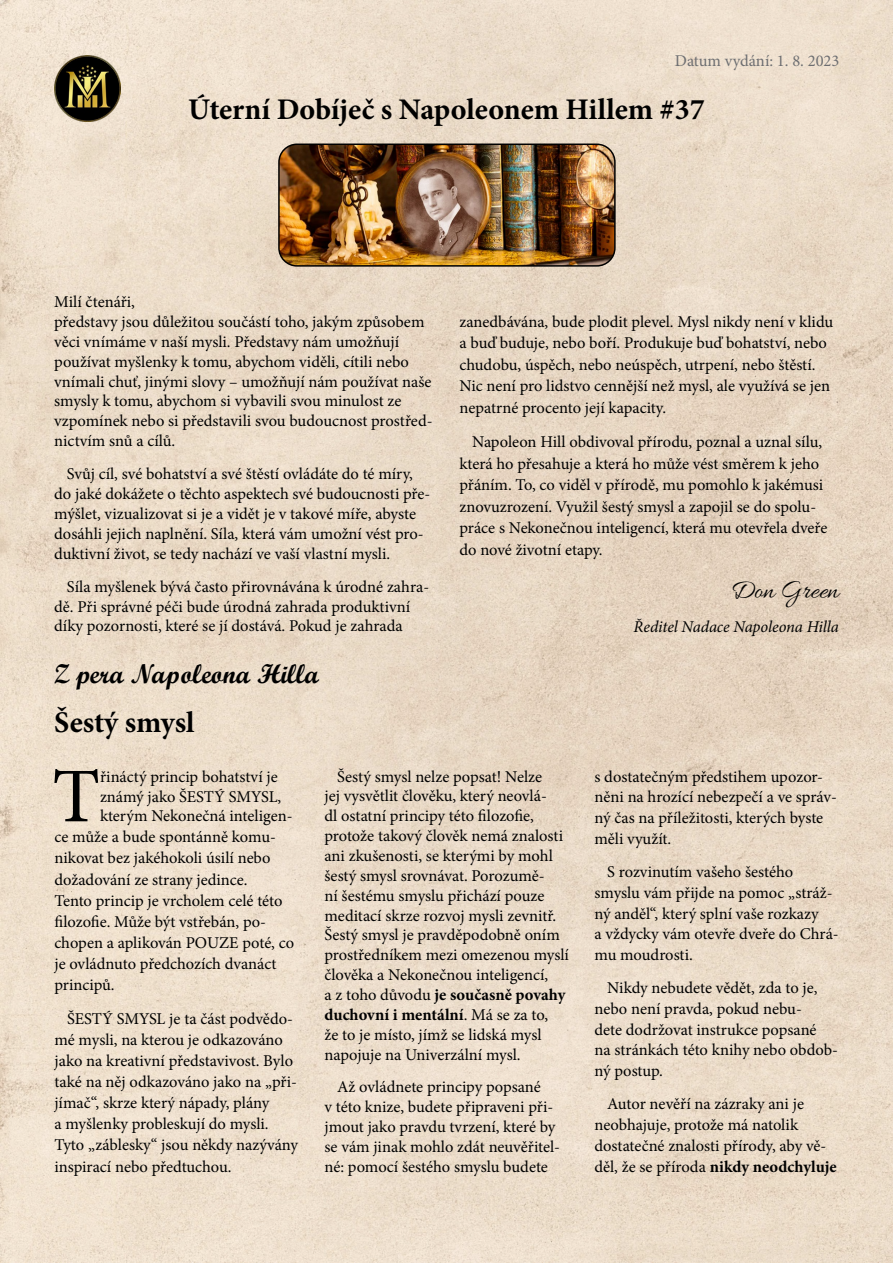
<style>
.page{position:relative;width:893px;height:1263px;background:#fff}
.page>*{position:absolute;margin:0;border:0;box-sizing:border-box;transform-origin:0 0}
.t1{font:77.4px "Minion Pro";color:#000}
.t2{font:700 30px "Minion Pro";letter-spacing:-.005em;color:#000}
.t3{font:27px "Script MT Bold";color:#000}
.t4{font:27px "Allura";color:#000}
.t5{font:16.5px/19.8px "Minion Pro";color:#000}
.t6{font:italic 16.5px "Minion Pro";letter-spacing:-.005em;color:#000}
.t7{font:16.5px "Minion Pro";color:#6d6e71}
.s1{font-weight:700}
</style>
<div class="page">
<img style="left:0;top:0;width:893px;height:1263px">
<img style="left:54px;top:55px;width:67px;height:67px">
<img style="left:279px;top:144px;width:336px;height:122px">
<div style="left:278px;top:144px;width:338px;height:123px;border:2px solid #000;border-radius:18px"></div>
<p class="t7" style="left:675px;top:50px;width:166px">Datum vydání: 1. 8. 2023</p>
<h2 class="t2" style="left:188px;top:88px;width:518px">Úterní Dobíječ s Napoleonem Hillem #37</h2>
<p class="t5" style="left:54px;top:291px;width:380px">Milí čtenáři,<br>představy jsou důležitou součástí toho, jakým způsobem věci vnímáme v naší mysli. Představy nám umožňují používat myšlenky k tomu, abychom viděli, cítili nebo vnímali chuť, jinými slovy – umožňují nám používat naše smysly k tomu, abychom si vybavili svou minulost ze vzpomínek nebo si představili svou budoucnost prostřed&shy;nictvím snů a cílů.</p>
<p class="t5" style="left:54px;top:464px;width:378px;text-indent:13px">Svůj cíl, své bohatství a své štěstí ovládáte do té míry, do jaké dokážete o těchto aspektech své budoucnosti pře&shy;mýšlet, vizualizovat si je a vidět je v takové míře, abyste dosáhli jejich naplnění. Síla, která vám umožní vést pro&shy;duktivní život, se tedy nachází ve vaší vlastní mysli.</p>
<p class="t5" style="left:54px;top:576px;width:377px;text-indent:13px">Síla myšlenek bývá často přirovnávána k úrodné zahra&shy;dě. Při správné péči bude úrodná zahrada produktivní díky pozornosti, které se jí dostává. Pokud je zahrada</p>
<p class="t5" style="left:459px;top:311px;width:375px;line-height:21.5px">zanedbávána, bude plodit plevel. Mysl nikdy není v klidu a buď buduje, nebo boří. Produkuje buď bohatství, nebo chudobu, úspěch, nebo neúspěch, utrpení, nebo štěstí.<br>Nic není pro lidstvo cennější než mysl, ale využívá se jen nepatrné procento její kapacity.</p>
<p class="t5" style="left:459px;top:431px;width:369px;line-height:21.5px;text-indent:13px">Napoleon Hill obdivoval přírodu, poznal a uznal sílu, která ho přesahuje a která ho může vést směrem k jeho přáním. To, co viděl v přírodě, mu pomohlo k jakémusi znovuzrození. Využil šestý smysl a zapojil se do spolu&shy;práce s Nekonečnou inteligencí, která mu otevřela dveře do nové životní etapy.</p>
<h3 class="t4" style="left:731px;top:576px;width:110px">Don Green</h3>
<p class="t6" style="left:634px;top:615px;width:207px">Ředitel Nadace Napoleona Hilla</p>
<h3 class="t3" style="left:54px;top:657px;width:266px">Z pera Napoleona Hilla</h3>
<h2 class="t2" style="left:54px;top:701px;width:142px">Šestý smysl</h2>
<h1 class="t1" style="left:52px;top:745px;width:49px">T</h1>
<p class="t5" style="left:100px;top:767px;width:179px">řináctý princip bohatství je</p>
<p class="t5" style="left:324px;top:766px;width:246px;text-indent:13px">Šestý smysl nelze popsat! Nelze<br>jej vysvětlit člověku, který neovlá-<br>dl ostatní principy této filozofie, protože takový člověk nemá znalosti ani zkušenosti, se kterými by mohl šestý smysl srovnávat. Porozumě-<br>ní šestému smyslu přichází pouze meditací skrze rozvoj mysli zevnitř.<br>Šestý smysl je pravděpodobně oním prostředníkem mezi omezenou myslí člověka a Nekonečnou inteligencí,<br>a z toho důvodu <span class="s1">je současně povahy duchovní i mentální</span>. Má se za to,<br>že to je místo, jímž se lidská mysl napojuje na Univerzální mysl.</p>
<p class="t5" style="left:324px;top:1077px;width:237px;text-indent:13px">Až ovládnete principy popsané<br>v této knize, budete připraveni při&shy;jmout jako pravdu tvrzení, které by se vám jinak mohlo zdát neuvěřitel&shy;né: pomocí šestého smyslu budete</p>
<p class="t5" style="left:100px;top:786px;width:183px">známý jako ŠESTÝ SMYSL,</p>
<p class="t5" style="left:100px;top:806px;width:194px">kterým Nekonečná inteligen-</p>
<p class="t5" style="left:54px;top:827px;width:223px">ce může a bude spontánně komu-</p>
<p class="t5" style="left:54px;top:848px;width:218px">nikovat bez jakéhokoli úsilí nebo</p>
<p class="t5" style="left:54px;top:869px;width:195px">dožadování ze strany jedince.</p>
<p class="t5" style="left:54px;top:890px;width:230px">Tento princip je vrcholem celé této</p>
<p class="t5" style="left:54px;top:912px;width:213px">filozofie. Může být vstřebán, po-</p>
<p class="t5" style="left:54px;top:933px;width:241px">chopen a aplikován POUZE poté, co</p>
<p class="t5" style="left:54px;top:954px;width:224px">je ovládnuto předchozích dvanáct</p>
<p class="t5" style="left:54px;top:975px;width:62px">principů.</p>
<p class="t5" style="left:54px;top:1008px;width:245px;line-height:21.1px;text-indent:13px">ŠESTÝ SMYSL je ta část podvědo&shy;mé mysli, na kterou je odkazováno jako na kreativní představivost. Bylo také na něj odkazováno jako na „při&shy;jímač“, skrze který nápady, plány<br>a myšlenky probleskují do mysli.<br>Tyto „záblesky“ jsou někdy nazývány inspirací nebo předtuchou.</p>
<p class="t5" style="left:594px;top:766px;width:244px;line-height:20.7px">s dostatečným předstihem upozor&shy;něni na hrozící nebezpečí a ve správ&shy;ný čas na příležitosti, kterých byste měli využít.</p>
<p class="t5" style="left:594px;top:862px;width:246px;line-height:20.7px;text-indent:13px">S rozvinutím vašeho šestého smyslu vám přijde na pomoc „stráž&shy;ný anděl“, který splní vaše rozkazy<br>a vždycky vám otevře dveře do Chrá&shy;mu moudrosti.</p>
<p class="t5" style="left:594px;top:978px;width:245px;line-height:20.7px;text-indent:13px">Nikdy nebudete vědět, zda to je, nebo není pravda, pokud nebu-<br>dete dodržovat instrukce popsané<br>na stránkách této knihy nebo obdob&shy;ný postup.</p>
<p class="t5" style="left:594px;top:1094px;width:244px;line-height:20.7px;text-indent:13px">Autor nevěří na zázraky ani je neobhajuje, protože má natolik dostatečné znalosti přírody, aby vě&shy;děl, že se příroda <span class="s1">nikdy neodchyluje</span></p>
</div>
